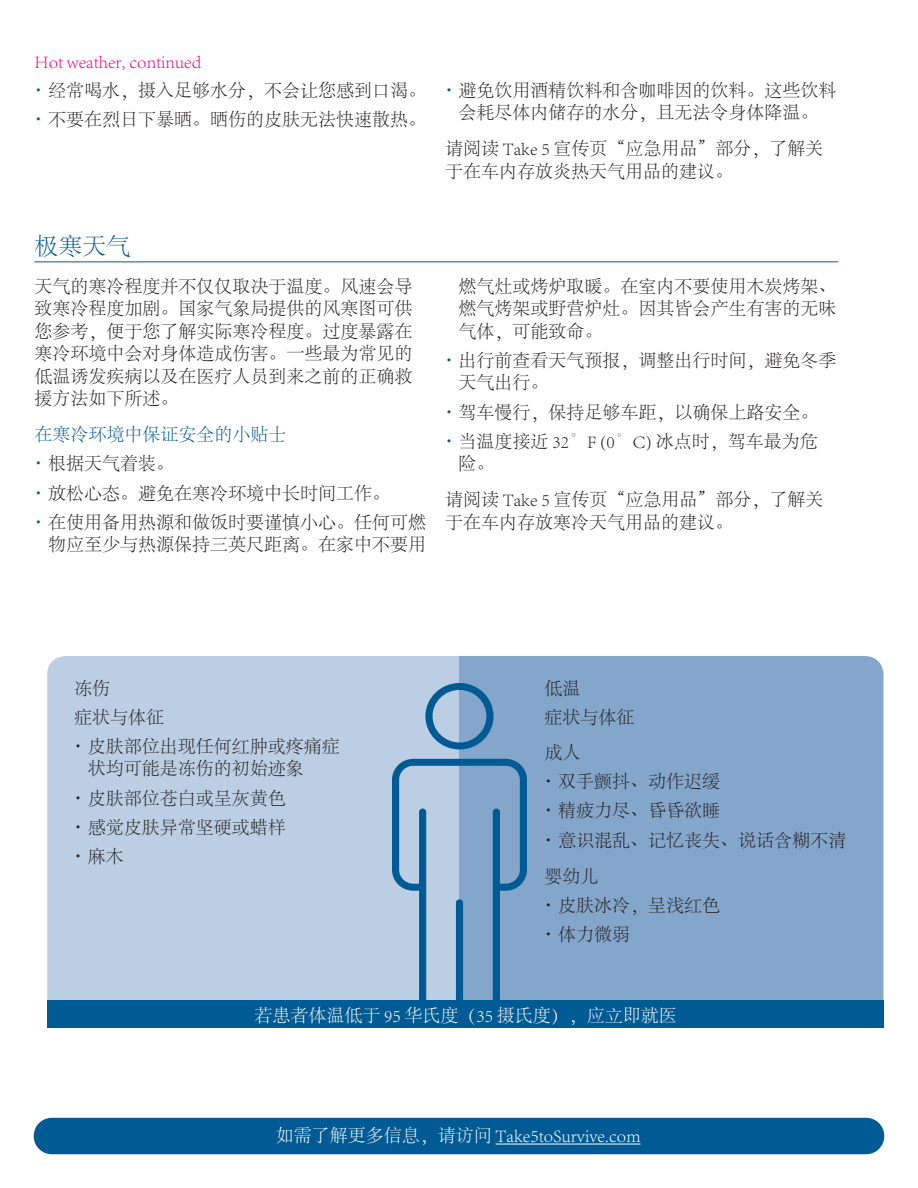
<style>
.page{position:relative;width:918px;height:1188px;background:#fff}
.page>*{position:absolute;margin:0;border:0;box-sizing:border-box;transform-origin:0 0}
.t1{font:300 24px "Adobe Song Std";color:#005a93}
.t2{font:300 18px/29.2px "Adobe Song Std";color:#231f20}
.t3{font:300 18px "Adobe Song Std";color:#fff}
.s1{color:#ed028c}
.s2{color:#005a93}
</style>
<div class="page">
<div style="left:34px;top:1118px;width:850px;height:36px;background:#005a93;border-radius:18px"></div>
<hr style="left:496px;top:1144px;width:145px;height:1px;background:#fff">
<hr style="left:35px;top:261px;width:803px;height:1px;background:#005a93">
<div style="left:47px;top:656px;width:412px;height:344px;background:#bccee4"></div>
<div style="left:459px;top:656px;width:425px;height:344px;background:#84a6cb"></div>
<svg style="left:425px;top:683px;width:69px;height:66px;background:#709dc3"></svg>
<svg style="left:392px;top:759px;width:135px;height:241px;background:#81a7ca"></svg>
<div style="left:47px;top:1000px;width:837px;height:28px;background:#005a93"></div>
<p class="t2" style="left:35px;top:47px;width:393px"><span class="s1">Hot weather, continued<br></span><sup>.</sup> 经常喝水，摄入足够水分，不会让您感到口渴。<sup>.</sup> 不要在烈日下暴晒。晒伤的皮肤无法快速散热。</p>
<p class="t2" style="left:445px;top:80px;width:393px;line-height:22.5px;text-align:center"><sup>.</sup> 避免饮用酒精饮料和含咖啡因的饮料。这些饮料会耗尽体内储存的水分，且无法令身体降温。</p>
<p class="t2" style="left:445px;top:138px;width:380px;line-height:22.5px">请阅读 Take 5 宣传页“应急用品”部分，了解关于在车内存放炎热天气用品的建议。</p>
<h1 class="t1" style="left:35px;top:233px;width:97px">极寒天气</h1>
<p class="t2" style="left:35px;top:276px;width:379px;line-height:22.5px;text-align:justify">天气的寒冷程度并不仅仅取决于温度。风速会导致寒冷程度加剧。国家气象局提供的风寒图可供您参考，便于您了解实际寒冷程度。过度暴露在寒冷环境中会对身体造成伤害。一些最为常见的低温诱发疾病以及在医疗人员到来之前的正确救援方法如下所述。</p>
<p class="t2" style="left:35px;top:421px;width:393px"><span class="s2">在寒冷环境中保证安全的小贴士<br></span><sup>.</sup> 根据天气着装。<br><sup>.</sup> 放松心态。避免在寒冷环境中长时间工作。<br><sup>.</sup> 在使用备用热源和做饭时要谨慎小心。任何可燃</p>
<p class="t2" style="left:48px;top:531px;width:380px">物应至少与热源保持三英尺距离。在家中不要用</p>
<p class="t2" style="left:459px;top:276px;width:379px;line-height:22.5px;text-align:justify">燃气灶或烤炉取暖。在室内不要使用木炭烤架、燃气烤架或野营炉灶。因其皆会产生有害的无味气体，可能致命。</p>
<p class="t2" style="left:459px;top:350px;width:379px;line-height:22.5px;text-indent:-14px"><sup>.</sup> 出行前查看天气预报，调整出行时间，避免冬季天气出行。</p>
<p class="t2" style="left:445px;top:398px;width:375px"><sup>.</sup> 驾车慢行，保持足够车距，以确保上路安全。<sup>.</sup> 当温度接近 32°F (0°C) 冰点时，驾车最为危</p>
<p class="t2" style="left:445px;top:447px;width:380px;line-height:36px;text-indent:14px">险。<br>请阅读 Take 5 宣传页“应急用品”部分，了解关</p>
<p class="t2" style="left:445px;top:508px;width:289px">于在车内存放寒冷天气用品的建议。</p>
<p class="t2" style="left:74px;top:675px;width:267px;line-height:28.8px">冻伤<br>症状与体征<br><sup>.</sup> 皮肤部位出现任何红肿或疼痛症</p>
<p class="t2" style="left:74px;top:755px;width:231px;text-indent:14px">状均可能是冻伤的初始迹象<sup>.</sup> 皮肤部位苍白或呈灰黄色<br><sup>.</sup> 感觉皮肤异常坚硬或蜡样<br><sup>.</sup> 麻木</p>
<p class="t2" style="left:545px;top:675px;width:91px;line-height:28.3px">低温<br>症状与体征</p>
<p class="t2" style="left:545px;top:738px;width:303px">成人<br><sup>.</sup> 双手颤抖、动作迟缓<br><sup>.</sup> 精疲力尽、昏昏欲睡<br><sup>.</sup> 意识混乱、记忆丧失、说话含糊不清</p>
<p class="t2" style="left:545px;top:862px;width:177px">婴幼儿<br><sup>.</sup> 皮肤冰冷，呈浅红色<sup>.</sup> 体力微弱</p>
<p class="t3" style="left:255px;top:1005px;width:424px">若患者体温低于 95 华氏度（35 摄氏度），应立即就医</p>
<p class="t3" style="left:276px;top:1126px;width:366px">如需了解更多信息，请访问 Take5toSurvive.com</p>
</div>
